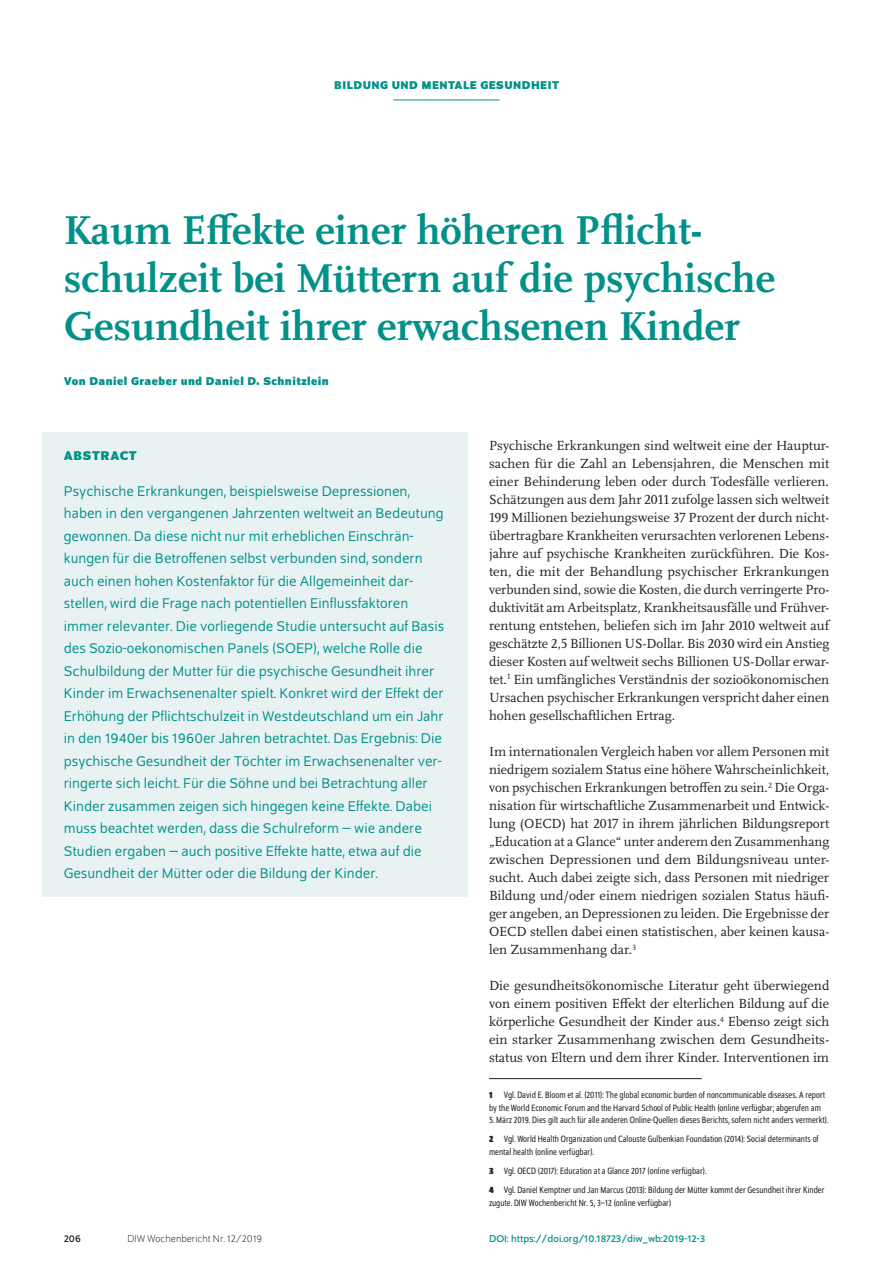
<style>
.page{position:relative;width:893px;height:1263px;background:#fff}
.page>*{position:absolute;margin:0;border:0;box-sizing:border-box;transform-origin:0 0}
.t1{font:700 42px/48px "Scala Pro";color:#009188}
.t2{font:15px/22.5px "Schumpeter Blond";color:#009188}
.t3{font:13.8px/18px "Scala Pro";color:#231f20;text-align:justify}
.t4{font:700 13.5px "Schumpeter";letter-spacing:.05em;color:#009188}
.t5{font:700 12px "Schumpeter";letter-spacing:.04em;color:#009188}
.t6{font:10.5px "Schumpeter";color:#009188}
.t7{font:300 10.5px "Schumpeter";color:#231f20}
.t8{font:10.5px "Schumpeter";color:#231f20}
.t9{font:semi-condensed 9.75px/19.2px "Schumpeter Blond";color:#231f20}
.s1{font-family:"Schumpeter";font-weight:700}
</style>
<div class="page">
<hr style="left:393px;top:100px;width:107px;height:1px;background:#009188">
<div style="left:43px;top:432px;width:425px;height:464px;background:#e9f2f2"></div>
<hr style="left:489px;top:1078px;width:213px;height:1px;background:#231f20">
<p class="t5" style="left:334px;top:79px;width:226px">BILDUNG UND MENTALE GESUNDHEIT</p>
<h1 class="t1" style="left:64px;top:203px;width:713px">Kaum Effekte einer höheren Pflicht&shy;schulzeit bei Müttern auf die psychische<br>Gesundheit ihrer erwachsenen Kinder</h1>
<p class="t5" style="left:64px;top:374px;width:267px">Von Daniel Graeber und Daniel D. Schnitzlein</p>
<p class="t4" style="left:64px;top:448px;width:75px">ABSTRACT</p>
<p class="t2" style="left:64px;top:480px;width:382px">Psychische Erkrankungen, beispielsweise Depressionen, haben in den vergangenen Jahrzenten weltweit an Bedeutung gewonnen. Da diese nicht nur mit erheblichen Einschrän&shy;kungen für die Betroffenen selbst verbunden sind, sondern auch einen hohen Kostenfaktor für die Allgemeinheit dar&shy;stellen, wird die Frage nach potentiellen Einflussfaktoren immer relevanter. Die vorliegende Studie untersucht auf Basis des Sozio-oekonomischen Panels (SOEP), welche Rolle die Schulbildung der Mutter für die psychische Gesundheit ihrer Kinder im Erwachsenenalter spielt. Konkret wird der Effekt der Erhöhung der Pflichtschulzeit in Westdeutschland um ein Jahr in den 1940er bis 1960er Jahren betrachtet. Das Ergebnis: Die psychische Gesundheit der Töchter im Erwachsenenalter ver&shy;ringerte sich leicht. Für die Söhne und bei Betrachtung aller Kinder zusammen zeigen sich hingegen keine Effekte. Dabei muss beachtet werden, dass die Schulreform – wie andere Studien ergaben – auch positive Effekte hatte, etwa auf die Gesundheit der Mütter oder die Bildung der Kinder.</p>
<p class="t3" style="left:489px;top:436px;width:342px">Psychische Erkrankungen sind weltweit eine der Hauptur&shy;sachen für die Zahl an Lebensjahren, die Menschen mit einer Behinderung leben oder durch Todesfälle verlieren.<br>Schätzungen aus dem Jahr 2011 zufolge lassen sich weltweit 199 Millionen beziehungsweise 37 Prozent der durch nicht&shy;übertragbare Krankheiten verursachten verlorenen Lebens&shy;jahre auf psychische Krankheiten zurückführen. Die Kos&shy;ten, die mit der Behandlung psychischer Erkrankungen verbunden sind, sowie die Kosten, die durch verringerte Pro&shy;duktivität am Arbeitsplatz, Krankheitsausfälle und Frühver&shy;rentung entstehen, beliefen sich im Jahr 2010 weltweit auf geschätzte 2,5 Billionen US-Dollar. Bis 2030 wird ein Anstieg dieser Kosten auf weltweit sechs Billionen US--Dollar erwar&shy;tet.<sup>1</sup> Ein umfängliches Verständnis der sozioökonomischen Ursachen psychischer Erkrankungen verspricht daher einen hohen gesellschaftlichen Ertrag.</p>
<p class="t3" style="left:489px;top:742px;width:342px">Im internationalen Vergleich haben vor allem Personen mit niedrigem sozialem Status eine höhere Wahrscheinlichkeit, von psychischen Erkrankungen betroffen zu sein.<sup>2</sup> Die Orga&shy;nisation für wirtschaftliche Zusammenarbeit und Entwick&shy;lung (OECD) hat 2017 in ihrem jährlichen Bildungsreport „Education at a Glance“ unter anderem den Zusammenhang zwischen Depressionen und dem Bildungsniveau unter&shy;sucht. Auch dabei zeigte sich, dass Personen mit niedriger Bildung und/oder einem niedrigen sozialen Status häufi&shy;ger angeben, an Depressionen zu leiden. Die Ergebnisse der OECD stellen dabei einen statistischen, aber keinen kausa&shy;len Zusammenhang dar.<sup>3</sup></p>
<p class="t3" style="left:489px;top:976px;width:342px">Die gesundheitsökonomische Literatur geht überwiegend von einem positiven Effekt der elterlichen Bildung auf die körperliche Gesundheit der Kinder aus.<sup>4</sup> Ebenso zeigt sich ein starker Zusammenhang zwischen dem Gesundheits&shy;status von Eltern und dem ihrer Kinder. Interventionen im</p>
<p class="t9" style="left:489px;top:1088px;width:338px;line-height:12.8px"><span class="s1">1</span> Vgl. David E. Bloom et al. (2011): The global economic burden of noncommunicable diseases. A report by the World Economic Forum and the Harvard School of Public Health (online verfügbar; abgerufen am</p>
<p class="t9" style="left:489px;top:1111px;width:341px">5. März 2019. Dies gilt auch für alle anderen Online-Quellen dieses Berichts, sofern nicht anders vermerkt).<br><span class="s1">2</span> Vgl. World Health Organization und Calouste Gulbenkian Foundation (2014): Social determinants of</p>
<p class="t9" style="left:489px;top:1143px;width:337px">mental health (online verfügbar).<br><span class="s1">3</span> Vgl. OECD (2017): Education at a Glance 2017 (online verfügbar).<br><span class="s1">4</span> Vgl. Daniel Kemptner und Jan Marcus (2013): Bildung der Mütter kommt der Gesundheit ihrer Kinder</p>
<p class="t9" style="left:489px;top:1194px;width:184px">zugute. DIW Wochenbericht Nr. 5, 3–12 (online verfügbar)</p>
<p class="t8" style="left:64px;top:1233px;width:19px">206</p>
<p class="t7" style="left:128px;top:1234px;width:136px">DIW Wochenbericht Nr. 12/2019</p>
<p class="t6" style="left:489px;top:1233px;width:218px">DOI: https://doi.org/10.18723/diw_wb:2019-12-3</p>
</div>
